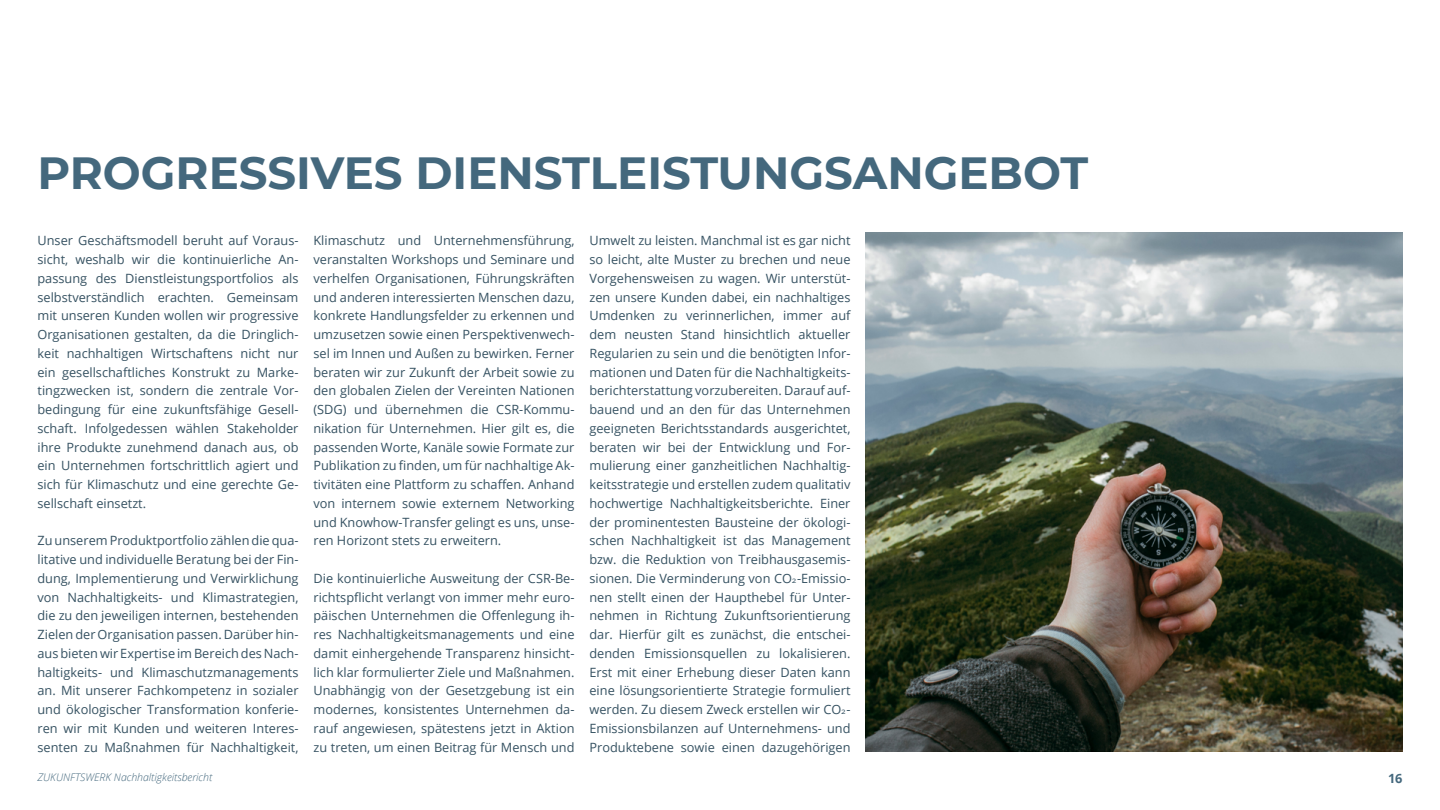
<style>
.page{position:relative;width:1440px;height:810px;background:#fff}
.page>*{position:absolute;margin:0;border:0;box-sizing:border-box;transform-origin:0 0}
.t1{font:700 45px "Montserrat";color:#44687d}
.t2{font:12.75px/18.8px "Open Sans";color:#365262;text-align:justify}
.t3{font:700 12.75px "Open Sans";color:#44687d}
.t4{font:italic 300 10.5px "Open Sans";color:#44687d}
.s1{font-size:7.88px}
</style>
<div class="page">
<img style="left:865px;top:232px;width:538px;height:520px">
<p class="t1" style="left:37px;top:141px;width:1052px">PROGRESSIVES DIENSTLEISTUNGSANGEBOT</p>
<p class="t2" style="left:38px;top:231px;width:263px">Unser Geschäftsmodell beruht auf Voraus&shy;sicht, weshalb wir die kontinuierliche An&shy;passung des Dienstleistungsportfolios als selbstverständlich erachten. Gemeinsam mit unseren Kunden wollen wir progressive Organisationen gestalten, da die Dringlich&shy;keit nachhaltigen Wirtschaftens nicht nur ein gesellschaftliches Konstrukt zu Marke&shy;tingzwecken ist, sondern die zentrale Vor&shy;bedingung für eine zukunftsfähige Gesell&shy;schaft. Infolgedessen wählen Stakeholder ihre Produkte zunehmend danach aus, ob ein Unternehmen fortschrittlich agiert und sich für Klimaschutz und eine gerechte Ge&shy;sellschaft einsetzt.</p>
<p class="t2" style="left:38px;top:531px;width:263px">Zu unserem Produktportfolio zählen die qua&shy;litative und individuelle Beratung bei der Fin&shy;dung, Implementierung und Verwirklichung von Nachhaltigkeits- und Klimastrategien, die zu den jeweiligen internen, bestehenden Zielen der Organisation passen. Darüber hin&shy;aus bieten wir Expertise im Bereich des Nach&shy;haltigkeits- und Klimaschutzmanagements an. Mit unserer Fachkompetenz in sozialer und ökologischer Transformation konferie&shy;ren wir mit Kunden und weiteren Interes&shy;senten zu Maßnahmen für Nachhaltigkeit,</p>
<p class="t2" style="left:313px;top:231px;width:263px">Klimaschutz und Unternehmensführung, veranstalten Workshops und Seminare und verhelfen Organisationen, Führungskräften und anderen interessierten Menschen dazu, konkrete Handlungsfelder zu erkennen und umzusetzen sowie einen Perspektivenwech&shy;sel im Innen und Außen zu bewirken. Ferner beraten wir zur Zukunft der Arbeit sowie zu den globalen Zielen der Vereinten Nationen (SDG) und übernehmen die CSR-Kommu&shy;nikation für Unternehmen. Hier gilt es, die passenden Worte, Kanäle sowie Formate zur Publikation zu finden, um für nachhaltige Ak&shy;tivitäten eine Plattform zu schaffen. Anhand von internem sowie externem Networking und Knowhow-Transfer gelingt es uns, unse&shy;ren Horizont stets zu erweitern.</p>
<p class="t2" style="left:313px;top:568px;width:263px">Die kontinuierliche Ausweitung der CSR-Be&shy;richtspflicht verlangt von immer mehr euro&shy;päischen Unternehmen die Offenlegung ih&shy;res Nachhaltigkeitsmanagements und eine damit einhergehende Transparenz hinsicht&shy;lich klar formulierter Ziele und Maßnahmen.<br>Unabhängig von der Gesetzgebung ist ein modernes, konsistentes Unternehmen da&shy;rauf angewiesen, spätestens jetzt in Aktion zu treten, um einen Beitrag für Mensch und</p>
<p class="t2" style="left:589px;top:231px;width:263px">Umwelt zu leisten. Manchmal ist es gar nicht so leicht, alte Muster zu brechen und neue Vorgehensweisen zu wagen. Wir unterstüt&shy;zen unsere Kunden dabei, ein nachhaltiges Umdenken zu verinnerlichen, immer auf dem neusten Stand hinsichtlich aktueller Regularien zu sein und die benötigten Infor&shy;mationen und Daten für die Nachhaltigkeits&shy;berichterstattung vorzubereiten. Darauf auf&shy;bauend und an den für das Unternehmen geeigneten Berichtsstandards ausgerichtet, beraten wir bei der Entwicklung und For&shy;mulierung einer ganzheitlichen Nachhaltig&shy;keitsstrategie und erstellen zudem qualitativ hochwertige Nachhaltigkeitsberichte. Einer der prominentesten Bausteine der ökologi&shy;schen Nachhaltigkeit ist das Management bzw. die Reduktion von Treibhausgasemis&shy;sionen. Die Verminderung von CO<span class="s1">2</span>-Emissio&shy;nen stellt einen der Haupthebel für Unter&shy;nehmen in Richtung Zukunftsorientierung dar. Hierfür gilt es zunächst, die entschei&shy;denden Emissionsquellen zu lokalisieren.<br>Erst mit einer Erhebung dieser Daten kann eine lösungsorientierte Strategie formuliert werden. Zu diesem Zweck erstellen wir CO<span class="s1">2</span>- Emissionsbilanzen auf Unternehmens- und Produktebene sowie einen dazugehörigen</p>
<p class="t4" style="left:38px;top:770px;width:176px">ZUKUNFTSWERK Nachhaltigkeitsbericht</p>
<p class="t3" style="left:1388px;top:769px;width:16px">16</p>
</div>
